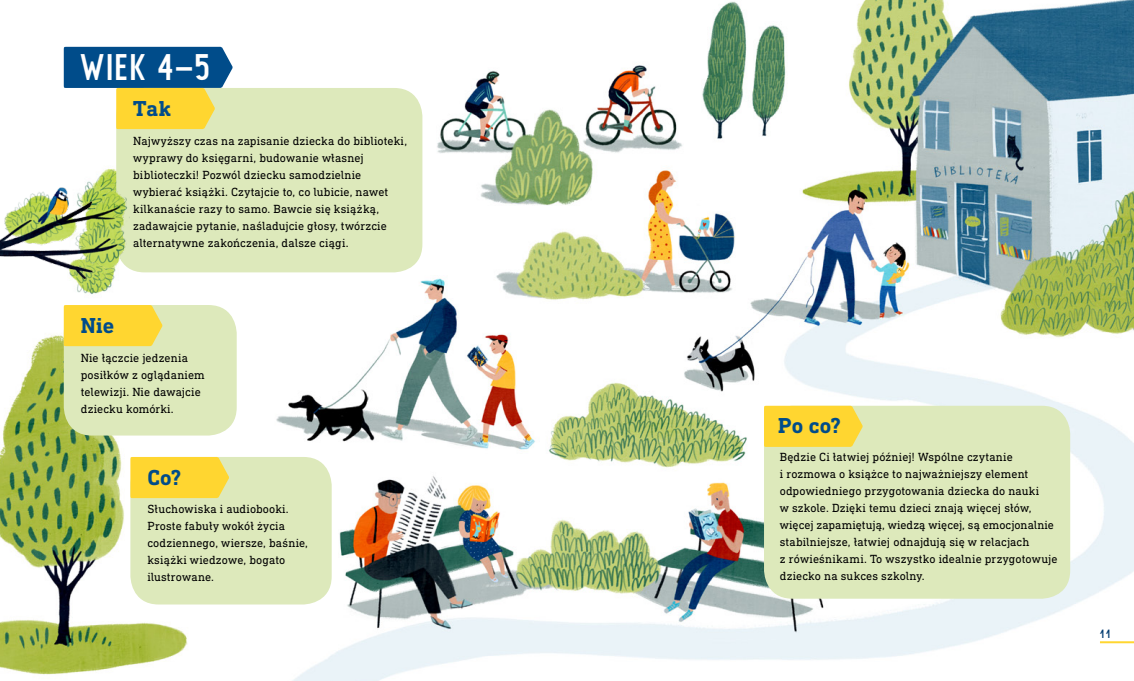
<style>
.page{position:relative;width:1134px;height:681px;background:#fff}
.page>*{position:absolute;margin:0;border:0;box-sizing:border-box;transform-origin:0 0}
.t1{font:700 37px "Pekora";color:#fff}
.t2{font:700 22px "DIN Next Slab Pro";letter-spacing:.005em;color:#004c8a}
.t3{font:12px/17px "DIN Next Slab Pro";letter-spacing:.01em;color:#000}
.t4{font:700 12px "Pekora";color:#003a70}
</style>
<div class="page">
<img style="left:0;top:0;width:1134px;height:680px">
<div style="left:116px;top:88px;width:306px;height:184px;background:#dde9bb;border-radius:28px"></div>
<svg style="left:64px;top:47px;width:169px;height:82px"></svg>
<div style="left:64px;top:305px;width:173px;height:130px;background:#dde9bb;border-radius:28px"></div>
<svg style="left:64px;top:305px;width:99px;height:41px;background:#fcd738"></svg>
<div style="left:130px;top:457px;width:202px;height:147px;background:#dde9bb;border-radius:28px"></div>
<svg style="left:130px;top:456px;width:99px;height:42px;background:#fdd83c"></svg>
<div style="left:764px;top:405px;width:306px;height:193px;background:#dde9bb;border-radius:28px"></div>
<svg style="left:764px;top:405px;width:99px;height:41px;background:#fdd73b"></svg>
<img style="left:0;top:140px;width:144px;height:169px">
<hr style="left:1100px;top:641px;width:34px;height:2px;background:#ffd630">
<h1 class="t1" style="left:79px;top:46px;width:133px">wiek 4–5</h1>
<h2 class="t2" style="left:133px;top:95px;width:39px">Tak</h2>
<p class="t3" style="left:133px;top:132px;width:275px">Najwyższy czas na zapisanie dziecka do biblioteki, wyprawy do księgarni, budowanie własnej biblioteczki! Pozwól dziecku samodzielnie wybierać książki. Czytajcie to, co lubicie, nawet kilkanaście razy to samo. Bawcie się książką, zadawajcie pytanie, naśladujcie głosy, twórzcie alternatywne zakończenia, dalsze ciągi.</p>
<h2 class="t2" style="left:81px;top:312px;width:35px">Nie</h2>
<p class="t3" style="left:81px;top:349px;width:126px">Nie łączcie jedzenia posiłków z oglądaniem telewizji. Nie dawajcie dziecku komórki.</p>
<h2 class="t2" style="left:147px;top:464px;width:35px">Co?</h2>
<p class="t3" style="left:147px;top:500px;width:162px">Słuchowiska i audiobooki.<br>Proste fabuły wokół życia codziennego, wiersze, baśnie, książki wiedzowe, bogato ilustrowane.</p>
<h2 class="t2" style="left:778px;top:412px;width:64px">Po co?</h2>
<p class="t3" style="left:780px;top:448px;width:279px">Będzie Ci łatwiej później! Wspólne czytanie<br>i rozmowa o książce to najważniejszy element odpowiedniego przygotowania dziecka do nauki<br>w szkole. Dzięki temu dzieci znają więcej słów, więcej zapamiętują, wiedzą więcej, są emocjonalnie stabilniejsze, łatwiej odnajdują się w relacjach<br>z rówieśnikami. To wszystko idealnie przygotowuje dziecko na sukces szkolny.</p>
<p class="t4" style="left:1100px;top:627px;width:12px">11</p>
</div>
